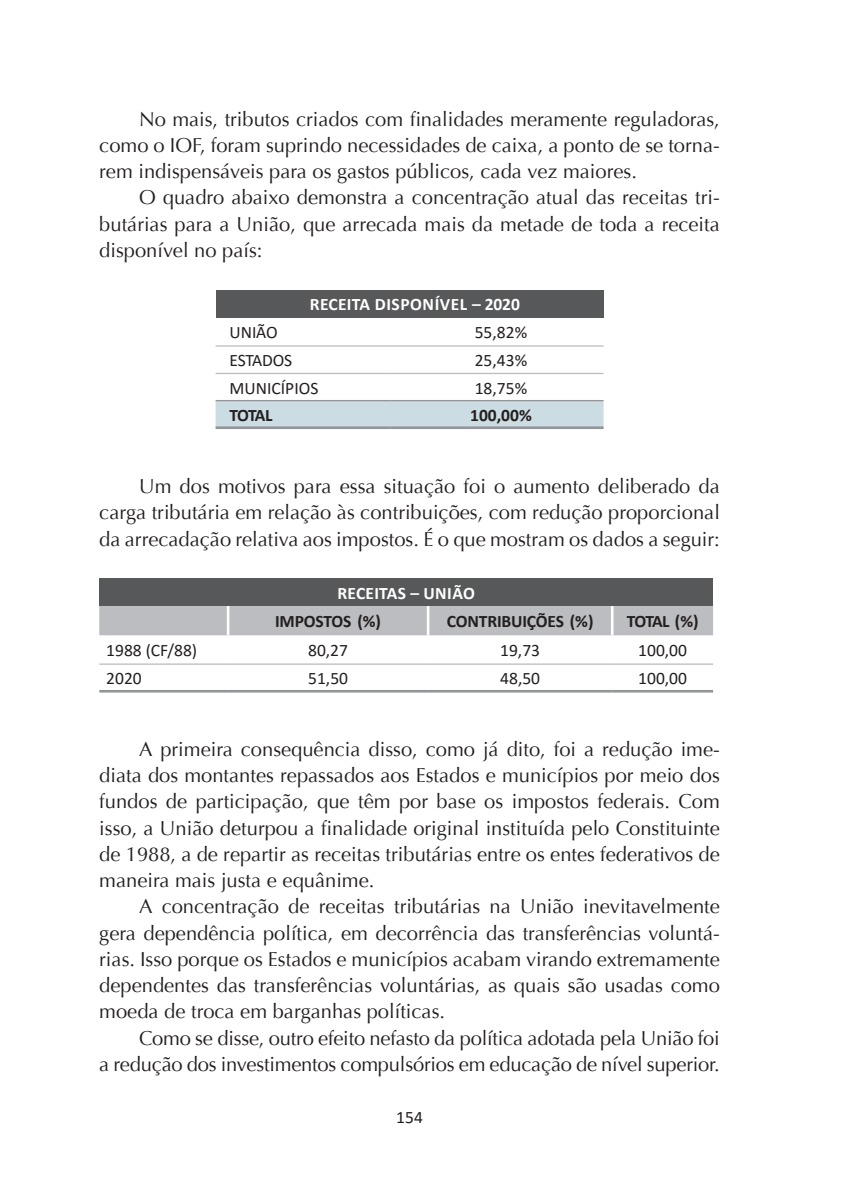
<style>
.page{position:relative;width:844px;height:1191px;background:#fff}
.page>*{position:absolute;margin:0;border:0;box-sizing:border-box;transform-origin:0 0}
.t1{font:20.12px/26.2px "Optima";color:#231f20;text-align:justify}
.Table_Paragraph_wrd{font:17.5px "Calibri";color:#231f20}
.Table_Paragraph_wrd-2{font:700 17.5px "Calibri";letter-spacing:-.01em;color:#231f20}
.Table_Paragraph_wrd-3{font:700 17.5px "Calibri";letter-spacing:.015em;color:#fff}
.Table_Paragraph_wrd-4{font:17.5px "Calibri";letter-spacing:-.02em;color:#231f20}
</style>
<div class="page">
<div style="left:215px;top:290px;width:388px;height:27px;background:#57585a"></div>
<div style="left:215px;top:401px;width:388px;height:25px;background:#cbdce2"></div>
<hr style="left:215px;top:345px;width:175px;height:2px;background:#bcbdc0">
<hr style="left:390px;top:345px;width:213px;height:2px;background:#bcbdc0">
<hr style="left:215px;top:373px;width:175px;height:1px;background:#bcbdc0">
<hr style="left:390px;top:373px;width:213px;height:1px;background:#bcbdc0">
<hr style="left:215px;top:400px;width:175px;height:1px;background:#939598">
<hr style="left:390px;top:400px;width:213px;height:1px;background:#939598">
<hr style="left:215px;top:426px;width:175px;height:3px;background:#939598">
<hr style="left:390px;top:426px;width:213px;height:3px;background:#939598">
<div style="left:99px;top:579px;width:614px;height:27px;background:#57585a"></div>
<div style="left:99px;top:606px;width:614px;height:29px;background:#bcbdc0"></div>
<hr style="left:99px;top:663px;width:129px;height:2px;background:#bcbdc0">
<hr style="left:228px;top:663px;width:200px;height:2px;background:#bcbdc0">
<hr style="left:428px;top:663px;width:184px;height:2px;background:#bcbdc0">
<hr style="left:612px;top:663px;width:101px;height:2px;background:#bcbdc0">
<hr style="left:99px;top:690px;width:129px;height:2px;background:#939598">
<hr style="left:228px;top:690px;width:200px;height:2px;background:#939598">
<hr style="left:428px;top:690px;width:184px;height:2px;background:#939598">
<hr style="left:612px;top:690px;width:101px;height:2px;background:#939598">
<hr style="left:227px;top:606px;width:2px;height:29px;background:#fff">
<hr style="left:426px;top:606px;width:3px;height:29px;background:#fff">
<hr style="left:610px;top:606px;width:3px;height:29px;background:#fff">
<p class="t1" style="left:99px;top:106px;width:622px;text-indent:40px">No mais, tributos criados com finalidades meramente reguladoras, como o IOF, foram suprindo necessidades de caixa, a ponto de se torna&shy;rem indispensáveis para os gastos públicos, cada vez maiores.</p>
<p class="t1" style="left:99px;top:185px;width:622px;text-indent:40px">O quadro abaixo demonstra a concentração atual das receitas tri&shy;butárias para a União, que arrecada mais da metade de toda a receita disponível no país:</p>
<p class="Table_Paragraph_wrd-3" style="left:310px;top:293px;width:211px">RECEITA DISPONÍVEL – 2020</p>
<p class="Table_Paragraph_wrd" style="left:229px;top:320px;width:50px">UNIÃO</p>
<p class="Table_Paragraph_wrd" style="left:474px;top:320px;width:54px">55,82%</p>
<p class="Table_Paragraph_wrd-4" style="left:229px;top:348px;width:64px">ESTADOS</p>
<p class="Table_Paragraph_wrd" style="left:474px;top:348px;width:54px">25,43%</p>
<p class="Table_Paragraph_wrd" style="left:229px;top:376px;width:90px">MUNICÍPIOS</p>
<p class="Table_Paragraph_wrd" style="left:474px;top:376px;width:54px">18,75%</p>
<p class="Table_Paragraph_wrd-2" style="left:229px;top:404px;width:44px">TOTAL</p>
<p class="Table_Paragraph_wrd-2" style="left:470px;top:404px;width:63px">100,00%</p>
<p class="t1" style="left:99px;top:473px;width:622px;text-indent:40px">Um dos motivos para essa situação foi o aumento deliberado da carga tributária em relação às contribuições, com redução proporcional da arrecadação relativa aos impostos. É o que mostram os dados a seguir:</p>
<p class="Table_Paragraph_wrd-3" style="left:337px;top:582px;width:139px">RECEITAS – UNIÃO</p>
<p class="Table_Paragraph_wrd-2" style="left:275px;top:610px;width:107px">IMPOSTOS (%)</p>
<p class="Table_Paragraph_wrd-2" style="left:447px;top:610px;width:148px">CONTRIBUIÇÕES (%)</p>
<p class="Table_Paragraph_wrd-2" style="left:626px;top:610px;width:73px">TOTAL (%)</p>
<p class="Table_Paragraph_wrd" style="left:106px;top:638px;width:92px">1988 (CF/88)</p>
<p class="Table_Paragraph_wrd" style="left:308px;top:638px;width:41px">80,27</p>
<p class="Table_Paragraph_wrd" style="left:500px;top:638px;width:41px">19,73</p>
<p class="Table_Paragraph_wrd" style="left:638px;top:638px;width:50px">100,00</p>
<p class="Table_Paragraph_wrd" style="left:106px;top:666px;width:37px">2020</p>
<p class="Table_Paragraph_wrd" style="left:308px;top:666px;width:41px">51,50</p>
<p class="Table_Paragraph_wrd" style="left:500px;top:666px;width:41px">48,50</p>
<p class="Table_Paragraph_wrd" style="left:638px;top:666px;width:50px">100,00</p>
<p class="t1" style="left:99px;top:736px;width:622px;text-indent:40px">A primeira consequência disso, como já dito, foi a redução ime&shy;diata dos montantes repassados aos Estados e municípios por meio dos fundos de participação, que têm por base os impostos federais. Com isso, a União deturpou a finalidade original instituída pelo Constituinte de 1988, a de repartir as receitas tributárias entre os entes federativos de maneira mais justa e equânime.</p>
<p class="t1" style="left:99px;top:893px;width:622px;text-indent:40px">A concentração de receitas tributárias na União inevitavelmente gera dependência política, em decorrência das transferências voluntá&shy;rias. Isso porque os Estados e municípios acabam virando extremamente dependentes das transferências voluntárias, as quais são usadas como moeda de troca em barganhas políticas.</p>
<p class="t1" style="left:99px;top:1024px;width:622px;text-align:right">Como se disse, outro efeito nefasto da política adotada pela União foi<br>a redução dos investimentos compulsórios em educação de nível superior.</p>
<p class="Table_Paragraph_wrd" style="left:396px;top:1105px;width:28px">154</p>
</div>
